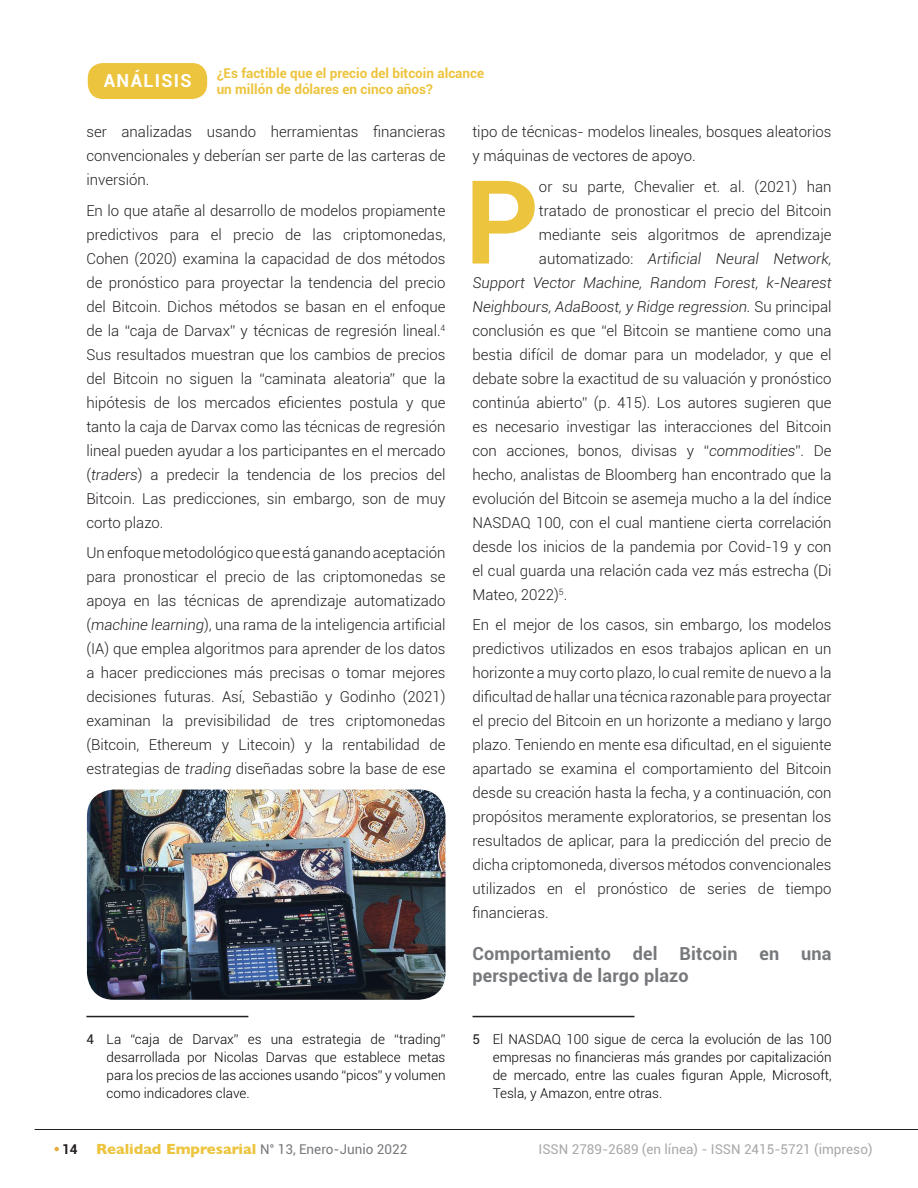
<style>
.page{position:relative;width:918px;height:1188px;background:#fff}
.page>*{position:absolute;margin:0;border:0;box-sizing:border-box;transform-origin:0 0}
.t1{font:700 116.25px "Roboto";color:#edc43e}
.t2{font:700 18px/21.6px "Roboto";letter-spacing:.01em;color:#76787b}
.t3{font:700 18px "Roboto";letter-spacing:.075em;color:#fff}
.t4{font:300 15px/24px "Roboto";color:#231f20;text-align:justify}
.t5{font:italic 300 15px "Roboto";color:#231f20}
.t6{font:300 13.5px/18px "Roboto";color:#000001;text-align:justify}
.t7{font:700 13.5px/16.2px "Roboto";color:#edc43e}
.t8{font:13.5px "Roboto";color:#a8a8a9}
.t9{font:13.5px "Roboto";color:#76787b}
.s1{font-style:italic}
.s2{font-weight:400;color:#231f20}
.s3{font-weight:700;color:#231f20}
.s4{font-family:"Gill Sans";font-weight:700;font-size:15px;color:#edc43e}
.s5{font-style:normal}
</style>
<div class="page">
<svg style="left:54px;top:1147px;width:5px;height:4px"></svg>
<hr style="left:35px;top:1129px;width:883px;height:1px;background:#231f20">
<div style="left:88px;top:63px;width:119px;height:36px;background:#edc43e;border-radius:15px"></div>
<hr style="left:472px;top:1016px;width:162px;height:1px;background:#231f20">
<hr style="left:86px;top:1016px;width:162px;height:1px;background:#231f20">
<img style="left:87px;top:790px;width:359px;height:210px">
<p class="t3" style="left:104px;top:68px;width:90px">ANÁLISIS</p>
<p class="t7" style="left:217px;top:64px;width:269px">¿Es factible que el precio del bitcoin alcance un millón de dólares en cinco años?</p>
<p class="t4" style="left:86px;top:119px;width:361px">ser analizadas usando herramientas financieras convencionales y deberían ser parte de las carteras de inversión.</p>
<p class="t4" style="left:86px;top:198px;width:361px">En lo que atañe al desarrollo de modelos propiamente predictivos para el precio de las criptomonedas, Cohen (2020) examina la capacidad de dos métodos de pronóstico para proyectar la tendencia del precio del Bitcoin. Dichos métodos se basan en el enfoque de la “caja de Darvax” y técnicas de regresión lineal.<sup>4<br></sup>Sus resultados muestran que los cambios de precios del Bitcoin no siguen la “caminata aleatoria” que la hipótesis de los mercados eficientes postula y que tanto la caja de Darvax como las técnicas de regresión lineal pueden ayudar a los participantes en el mercado (<span class="s1">traders</span>) a predecir la tendencia de los precios del Bitcoin. Las predicciones, sin embargo, son de muy corto plazo.</p>
<p class="t4" style="left:86px;top:540px;width:361px">Un enfoque metodológico que está ganando aceptación para pronosticar el precio de las criptomonedas se apoya en las técnicas de aprendizaje automatizado (<span class="s1">machine learning</span>), una rama de la inteligencia artificial (IA) que emplea algoritmos para aprender de los datos a hacer predicciones más precisas o tomar mejores decisiones futuras. Así, Sebastião y Godinho (2021) examinan la previsibilidad de tres criptomonedas (Bitcoin, Ethereum y Litecoin) y la rentabilidad de estrategias de <span class="s1">trading</span> diseñadas sobre la base de ese</p>
<p class="t6" style="left:107px;top:1030px;width:340px;text-indent:-20px"><span class="s2">4</span> La “caja de Darvax” es una estrategia de “trading” desarrollada por Nicolas Darvas que establece metas para los precios de las acciones usando “picos” y volumen como indicadores clave.</p>
<p class="t9" style="left:62px;top:1140px;width:347px"><span class="s3">14</span> <span class="s4">Realidad Empresarial</span> N° 13, Enero-Junio 2022</p>
<p class="t4" style="left:472px;top:119px;width:361px">tipo de técnicas- modelos lineales, bosques aleatorios y máquinas de vectores de apoyo.</p>
<h1 class="t1" style="left:465px;top:140px;width:76px">P</h1>
<p class="t4" style="left:539px;top:174px;width:294px">or su parte, Chevalier et. al. (2021) han</p>
<p class="t4" style="left:539px;top:198px;width:294px">tratado de pronosticar el precio del Bitcoin</p>
<p class="t4" style="left:539px;top:222px;width:294px">mediante seis algoritmos de aprendizaje</p>
<p class="t5" style="left:539px;top:248px;width:294px"><span class="s5">automatizado:</span> Artificial Neural Network,</p>
<p class="t5" style="left:473px;top:272px;width:361px">Support Vector Machine, Random Forest, k-Nearest</p>
<p class="t5" style="left:473px;top:296px;width:361px">Neighbours, AdaBoost, y Ridge regression. <span class="s5">Su principal</span></p>
<p class="t4" style="left:473px;top:318px;width:361px">conclusión es que “el Bitcoin se mantiene como una</p>
<p class="t4" style="left:473px;top:342px;width:361px">bestia difícil de domar para un modelador, y que el</p>
<p class="t4" style="left:473px;top:366px;width:361px">debate sobre la exactitud de su valuación y pronóstico</p>
<p class="t4" style="left:473px;top:390px;width:361px">continúa abierto” (p. 415). Los autores sugieren que</p>
<p class="t4" style="left:473px;top:414px;width:361px">es necesario investigar las interacciones del Bitcoin</p>
<p class="t4" style="left:473px;top:438px;width:361px">con acciones, bonos, divisas y “<span class="s1">commodities</span>”. De</p>
<p class="t4" style="left:473px;top:462px;width:361px">hecho, analistas de Bloomberg han encontrado que la</p>
<p class="t4" style="left:473px;top:486px;width:361px">evolución del Bitcoin se asemeja mucho a la del índice</p>
<p class="t4" style="left:473px;top:510px;width:361px">NASDAQ 100, con el cual mantiene cierta correlación</p>
<p class="t4" style="left:473px;top:534px;width:361px">desde los inicios de la pandemia por Covid-19 y con</p>
<p class="t4" style="left:473px;top:558px;width:361px">el cual guarda una relación cada vez más estrecha (Di</p>
<p class="t4" style="left:473px;top:582px;width:96px">Mateo, 2022)<sup>5</sup>.</p>
<p class="t4" style="left:472px;top:612px;width:361px">En el mejor de los casos, sin embargo, los modelos predictivos utilizados en esos trabajos aplican en un horizonte a muy corto plazo, lo cual remite de nuevo a la dificultad de hallar una técnica razonable para proyectar el precio del Bitcoin en un horizonte a mediano y largo plazo. Teniendo en mente esa dificultad, en el siguiente apartado se examina el comportamiento del Bitcoin desde su creación hasta la fecha, y a continuación, con propósitos meramente exploratorios, se presentan los resultados de aplicar, para la predicción del precio de dicha criptomoneda, diversos métodos convencionales utilizados en el pronóstico de series de tiempo financieras.</p>
<p class="t2" style="left:472px;top:942px;width:360px">Comportamiento del Bitcoin en una perspectiva de largo plazo</p>
<p class="t6" style="left:493px;top:1030px;width:340px;text-indent:-20px"><span class="s2">5</span> El NASDAQ 100 sigue de cerca la evolución de las 100 empresas no financieras más grandes por capitalización de mercado, entre las cuales figuran Apple, Microsoft, Tesla, y Amazon, entre otras.</p>
<p class="t8" style="left:539px;top:1140px;width:335px">ISSN 2789-2689 (en línea) - ISSN 2415-5721 (impreso)</p>
</div>
